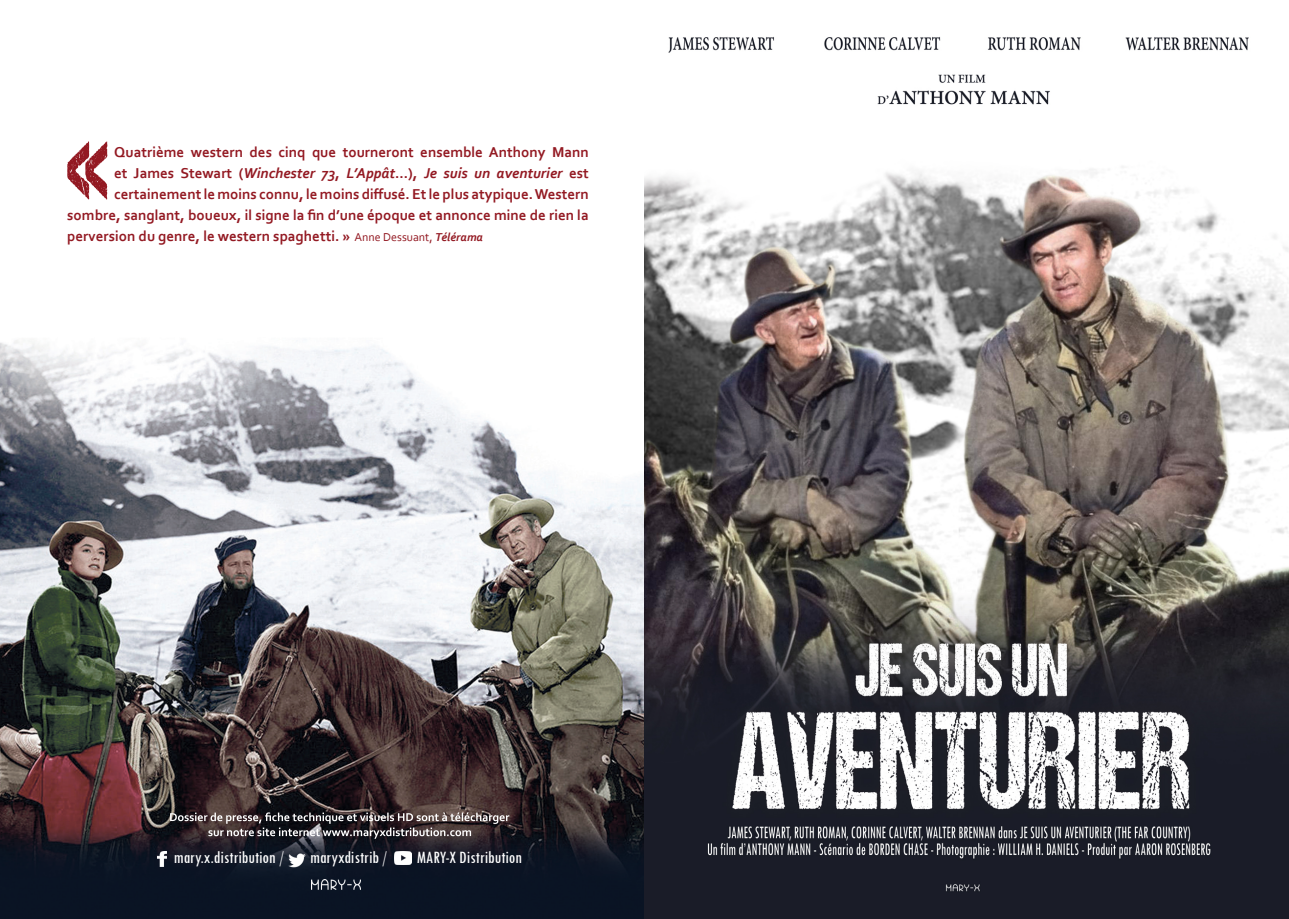
<style>
.page{position:relative;width:1289px;height:919px;background:#fff}
.page>*{position:absolute;margin:0;border:0;box-sizing:border-box;transform-origin:0 0}
.t1{font:165px "DCC Ash";color:#931922;scale:.64 1}
.t2{font:condensed 18px "Tw Cen";color:#fff}
.t3{font:700 15px "Corbel";color:#931922}
.t4{font:italic 700 15px "Corbel";color:#931922}
.s1{font-style:normal}
.s2{font-weight:400;font-size:12px}
.s3{font-style:italic;font-size:12px}
</style>
<div class="page">
<img style="left:0;top:340px;width:644px;height:578px">
<svg style="left:170px;top:812px;width:339px;height:26px;background:#554d50"></svg>
<img style="left:289px;top:852px;width:17px;height:15px">
<img style="left:394px;top:851px;width:17px;height:12px">
<img style="left:311px;top:879px;width:49px;height:10px">
<img style="left:158px;top:851px;width:8px;height:15px">
<img style="left:644px;top:37px;width:644px;height:881px">
<p class="t1" style="left:66px;top:72px;width:69px">«</p>
<p class="t3" style="left:114px;top:142px;width:476px">Quatrième western des cinq que tourneront ensemble Anthony Mann</p>
<p class="t4" style="left:114px;top:163px;width:476px"><span class="s1">et James Stewart (</span>Winchester 73<span class="s1">,</span> L’Appât<span class="s1">...),</span> Je suis un aventurier <span class="s1">est</span></p>
<p class="t3" style="left:114px;top:184px;width:476px">certainement le moins connu, le moins diffusé. Et le plus atypique. Western</p>
<p class="t3" style="left:67px;top:205px;width:523px">sombre, sanglant, boueux, il signe la fin d’une époque et annonce mine de rien la</p>
<p class="t3" style="left:67px;top:226px;width:417px">perversion du genre, le western spaghetti. » <span class="s2">Anne Dessuant,</span> <span class="s3">Télérama</span></p>
<p class="t2" style="left:174px;top:846px;width:112px">mary.x.distribution /</p>
<p class="t2" style="left:310px;top:846px;width:79px">maryxdistrib /</p>
<p class="t2" style="left:416px;top:846px;width:107px">MARY-X Distribution</p>
</div>
